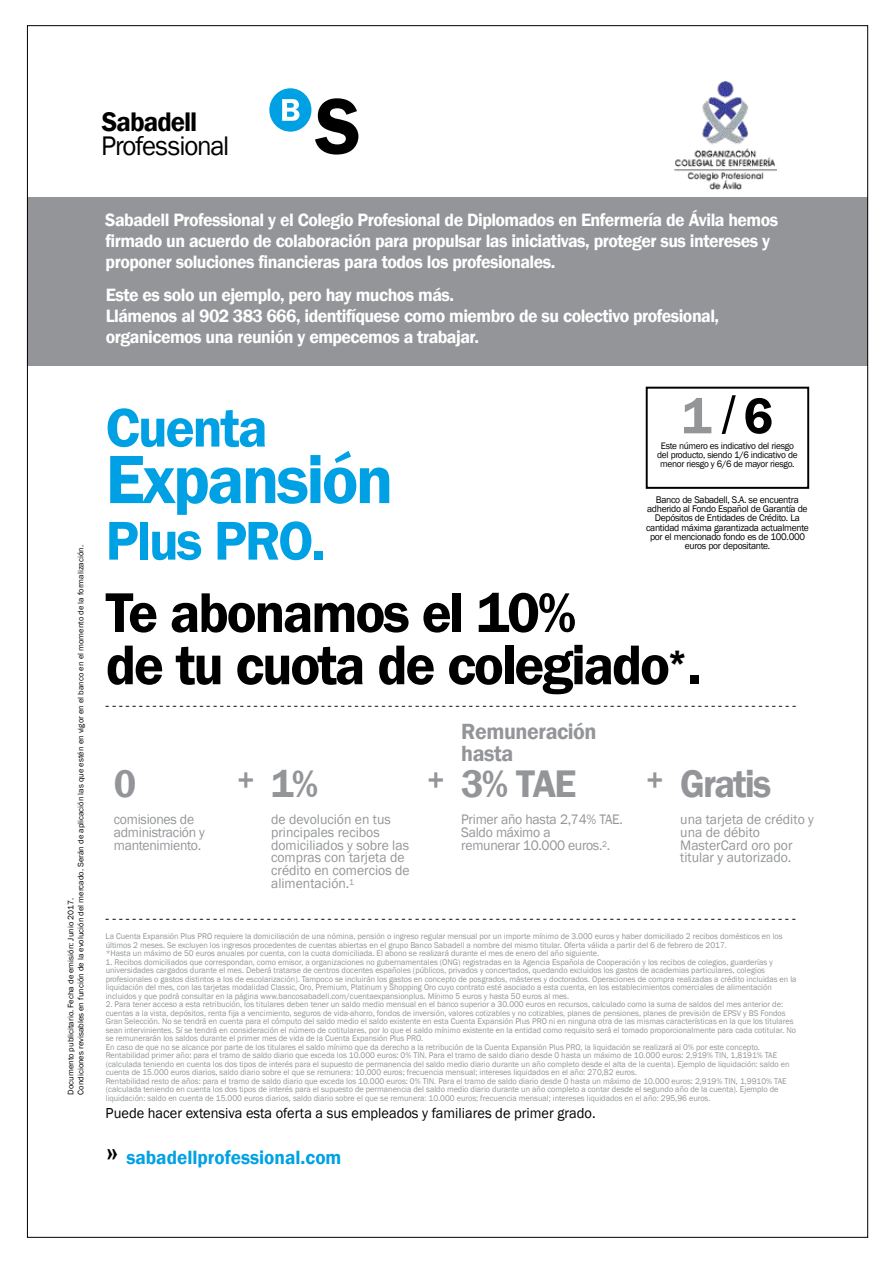
<style>
.page{position:relative;width:893px;height:1263px;background:#fff}
.page>*{position:absolute;margin:0;border:0;box-sizing:border-box;transform-origin:0 0}
.t1{font:600 70.65px "Franklin Gothic";letter-spacing:-.04em;color:#00a1e4}
.t2{font:600 57.9px/52.2px "Franklin Gothic";letter-spacing:-.04em;color:#000}
.t3{font:600 56.55px "Franklin Gothic";letter-spacing:-.04em;color:#00a1e4}
.t4{font:600 52.35px "Franklin Gothic";color:#939597}
.t5{font:600 39.6px "Franklin Gothic";letter-spacing:-.05em;color:#939598}
.t6{font:27.6px "Franklin Gothic";letter-spacing:-.04em;color:#000}
.t7{font:600 27.6px "Franklin Gothic";letter-spacing:-.035em;color:#000}
.t8{font:600 22.65px/22.6px "Franklin Gothic";letter-spacing:-.02em;color:#939598}
.t9{font:600 19.8px "Franklin Gothic";color:#00a1e4}
.t10{font:600 18.3px/21.1px "Franklin Gothic";letter-spacing:-.03em;color:#fff}
.t11{font:14.85px "Franklin Gothic";color:#000}
.t12{font:14.1px/12.8px "Franklin Gothic";color:#939598}
.t13{font:14.1px "Franklin Gothic";letter-spacing:-.02em;color:#939598}
.t14{font:9.9px/9.1px "Franklin Gothic";letter-spacing:-.03em;color:#000;text-align:center}
.t15{font:9.6px/8.9px "Franklin Gothic";letter-spacing:-.03em;color:#000;text-align:center}
.t16{font:8.55px/8.6px "Franklin Gothic";color:#939598}
.t17{font:8.25px/9.9px "Franklin Gothic";color:#000}
.s1{font-family:"Helvetica";font-weight:400;color:#000}
.s2{color:#000}
.s3{font-size:36.75px;color:#000}
</style>
<div class="page">
<div style="left:27px;top:197px;width:841px;height:168px;background:#939598"></div>
<svg style="left:269px;top:88px;width:89px;height:67px"></svg>
<div style="left:646px;top:387px;width:163px;height:102px;border:2px solid #000"></div>
<img style="left:674px;top:81px;width:102px;height:109px">
<h3 class="t7" style="left:102px;top:105px;width:97px">Sabadell</h3>
<h3 class="t6" style="left:101px;top:128px;width:130px">Professional</h3>
<p class="t17" style="left:66px;top:1095px;width:551px;rotate:-90deg">Documento publicitario. Fecha de emisión: Junio 2017.<br>Condiciones revisables en función de la evolución del mercado. Serán de aplicación las que estén en vigor en el banco en el momento de la formalización.</p>
<p class="t10" style="left:105px;top:210px;width:674px">Sabadell Professional y el Colegio Profesional de Diplomados en Enfermería de Ávila hemos firmado un acuerdo de colaboración para propulsar las iniciativas, proteger sus intereses y proponer soluciones financieras para todos los profesionales.</p>
<h3 class="t10" style="left:106px;top:284px;width:615px">Este es solo un ejemplo, pero hay muchos más.<br>Llámenos al 902 383 666, identifíquese como miembro de su colectivo profesional, organicemos una reunión y empecemos a trabajar.</h3>
<h3 class="t4" style="left:682px;top:384px;width:93px">1<span class="s1">/</span><span class="s2">6</span></h3>
<p class="t15" style="left:657px;top:442px;width:142px">Este número es indicativo del riesgo del producto, siendo 1/6 indicativo de menor riesgo y 6/6 de mayor riesgo.</p>
<p class="t14" style="left:646px;top:495px;width:164px">Banco de Sabadell, S.A. se encuentra adherido al Fondo Español de Garantía de Depósitos de Entidades de Crédito. La cantidad máxima garantizada actualmente por el mencionado fondo es de 100.000 euros por depositante.</p>
<h3 class="t3" style="left:106px;top:393px;width:164px">Cuenta</h3>
<h1 class="t1" style="left:106px;top:436px;width:289px">Expansión</h1>
<h3 class="t3" style="left:106px;top:506px;width:221px">Plus PRO.</h3>
<h2 class="t2" style="left:106px;top:587px;width:598px">Te abonamos el 10%<br>de tu cuota de colegiado<sup>*</sup>.</h2>
<h3 class="t11" style="left:106px;top:696px;width:692px">-------------------------------------------------------------------------------------------------------</h3>
<h3 class="t8" style="left:461px;top:720px;width:137px">Remuneración hasta</h3>
<h3 class="t5" style="left:114px;top:760px;width:24px">0</h3>
<h3 class="t5" style="left:237px;top:760px;width:82px"><sup>+</sup> 1%</h3>
<h3 class="t5" style="left:428px;top:760px;width:150px"><sup>+</sup> 3% TAE</h3>
<h3 class="t5" style="left:647px;top:760px;width:126px"><sup>+</sup> Gratis</h3>
<h3 class="t13" style="left:114px;top:811px;width:82px">comisiones de</h3>
<h3 class="t12" style="left:271px;top:813px;width:121px">de devolución en tus</h3>
<h3 class="t13" style="left:461px;top:811px;width:163px">Primer año hasta 2,74% TAE.</h3>
<h3 class="t12" style="left:680px;top:813px;width:135px">una tarjeta de crédito y</h3>
<h3 class="t13" style="left:114px;top:823px;width:93px">administración y</h3>
<h3 class="t12" style="left:271px;top:826px;width:110px">principales recibos</h3>
<h3 class="t13" style="left:461px;top:823px;width:91px">Saldo máximo a</h3>
<h3 class="t12" style="left:680px;top:826px;width:81px">una de débito</h3>
<h3 class="t13" style="left:114px;top:836px;width:89px">mantenimiento.</h3>
<h3 class="t12" style="left:271px;top:839px;width:139px">domiciliados y sobre las</h3>
<h3 class="t13" style="left:461px;top:836px;width:151px">remunerar 10.000 euros.<sup>2</sup>.</h3>
<h3 class="t12" style="left:680px;top:839px;width:114px">MasterCard oro por</h3>
<h3 class="t12" style="left:271px;top:851px;width:135px">compras con tarjeta de</h3>
<h3 class="t12" style="left:680px;top:851px;width:113px">titular y autorizado.</h3>
<h3 class="t12" style="left:271px;top:864px;width:140px">crédito en comercios de alimentación.<sup>1</sup></h3>
<h3 class="t11" style="left:106px;top:909px;width:691px">-------------------------------------------------------------------------------------------------------</h3>
<p class="t16" style="left:106px;top:932px;width:679px">La Cuenta Expansión Plus PRO requiere la domiciliación de una nómina, pensión o ingreso regular mensual por un importe mínimo de 3.000 euros y haber domiciliado 2 recibos domésticos en los últimos 2 meses. Se excluyen los ingresos procedentes de cuentas abiertas en el grupo Banco Sabadell a nombre del mismo titular. Oferta válida a partir del 6 de febrero de 2017.<br>*Hasta un máximo de 50 euros anuales por cuenta, con la cuota domiciliada. El abono se realizará durante el mes de enero del año siguiente.</p>
<p class="t16" style="left:106px;top:958px;width:692px">1. Recibos domiciliados que correspondan, como emisor, a organizaciones no gubernamentales (ONG) registradas en la Agencia Española de Cooperación y los recibos de colegios, guarderías y universidades cargados durante el mes. Deberá tratarse de centros docentes españoles (públicos, privados y concertados, quedando excluidos los gastos de academias particulares, colegios profesionales o gastos distintos a los de escolarización). Tampoco se incluirán los gastos en concepto de posgrados, másteres y doctorados. Operaciones de compra realizadas a crédito incluidas en la liquidación del mes, con las tarjetas modalidad Classic, Oro, Premium, Platinum y Shopping Oro cuyo contrato esté asociado a esta cuenta, en los establecimientos comerciales de alimentación incluidos y que podrá consultar en la página www.bancosabadell.com/cuentaexpansionplus. Mínimo 5 euros y hasta 50 euros al mes.</p>
<p class="t16" style="left:106px;top:1000px;width:692px">2. Para tener acceso a esta retribución, los titulares deben tener un saldo medio mensual en el banco superior a 30.000 euros en recursos, calculado como la suma de saldos del mes anterior de: cuentas a la vista, depósitos, renta fija a vencimiento, seguros de vida-ahorro, fondos de inversión, valores cotizables y no cotizables, planes de pensiones, planes de previsión de EPSV y BS Fondos Gran Selección. No se tendrá en cuenta para el cómputo del saldo medio el saldo existente en esta Cuenta Expansión Plus PRO ni en ninguna otra de las mismas características en la que los titulares sean intervinientes. Sí se tendrá en consideración el número de cotitulares, por lo que el saldo mínimo existente en la entidad como requisito será el tomado proporcionalmente para cada cotitular. No se remunerarán los saldos durante el primer mes de vida de la Cuenta Expansión Plus PRO.<br>En caso de que no se alcance por parte de los titulares el saldo mínimo que da derecho a la retribución de la Cuenta Expansión Plus PRO, la liquidación se realizará al 0% por este concepto.<br>Rentabilidad primer año: para el tramo de saldo diario que exceda los 10.000 euros: 0% TIN. Para el tramo de saldo diario desde 0 hasta un máximo de 10.000 euros: 2,919% TIN, 1,8191% TAE (calculada teniendo en cuenta los dos tipos de interés para el supuesto de permanencia del saldo medio diario durante un año completo desde el alta de la cuenta). Ejemplo de liquidación: saldo en cuenta de 15.000 euros diarios, saldo diario sobre el que se remunera: 10.000 euros; frecuencia mensual; intereses liquidados en el año: 270,82 euros.<br>Rentabilidad resto de años: para el tramo de saldo diario que exceda los 10.000 euros: 0% TIN. Para el tramo de saldo diario desde 0 hasta un máximo de 10.000 euros: 2,919% TIN, 1,9910% TAE (calculada teniendo en cuenta los dos tipos de interés para el supuesto de permanencia del saldo medio diario durante un año completo a contar desde el segundo año de la cuenta). Ejemplo de liquidación: saldo en cuenta de 15.000 euros diarios, saldo diario sobre el que se remunera: 10.000 euros; frecuencia mensual; intereses liquidados en el año: 295,96 euros.</p>
<h3 class="t11" style="left:106px;top:1104px;width:491px">Puede hacer extensiva esta oferta a sus empleados y familiares de primer grado.</h3>
<h3 class="t9" style="left:106px;top:1145px;width:237px"><span class="s3">»</span> sabadellprofessional.com</h3>
</div>
